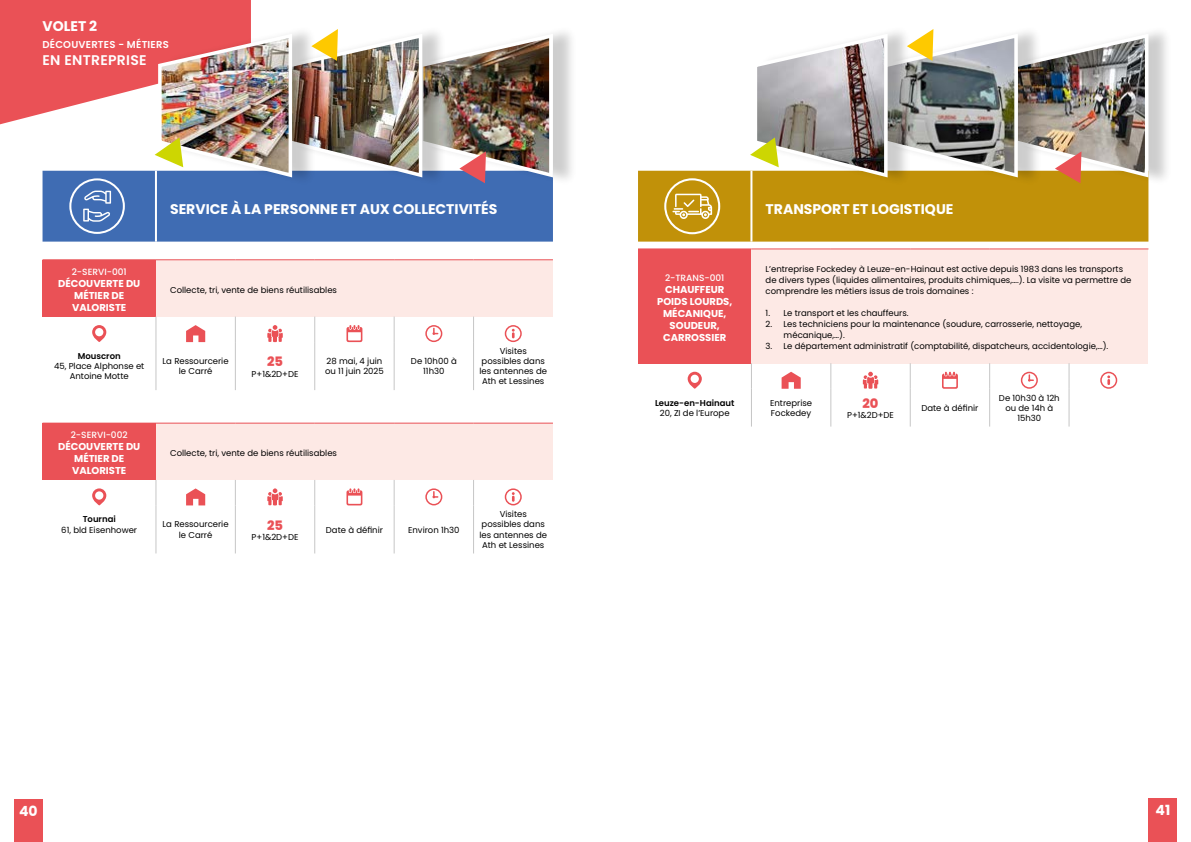
<style>
.page{position:relative;width:1191px;height:842px;background:#fff}
.page>*{position:absolute;margin:0;border:0;box-sizing:border-box;transform-origin:0 0}
.t1{font:700 14px "Poppins";color:#fff}
.t2{font:600 14px "Poppins";letter-spacing:.02em;color:#fff}
.t3{font:800 13px "Poppins";color:#ea5156}
.t4{font:700 10px/12px "Poppins";color:#fff;text-align:center}
.t5{font:600 10px "Poppins";letter-spacing:.02em;color:#fff}
.t6{font:500 9px "Poppins";color:#fff}
.t7{font:8.5px/10.2px "Poppins";color:#000;text-align:center}
.t8{font:600 8.5px "Poppins";color:#000}
</style>
<div class="page">
<div style="left:14px;top:799px;width:29px;height:43px;background:#ea5156"></div>
<div style="left:1148px;top:799px;width:29px;height:43px;background:#ea5156"></div>
<div style="left:43px;top:260px;width:113px;height:57px;background:#ea5156"></div>
<div style="left:156px;top:260px;width:397px;height:57px;background:#fde9e5"></div>
<hr style="left:43px;top:259px;width:113px;height:1px;background:#ea5156">
<hr style="left:156px;top:259px;width:79px;height:1px;background:#ea5156">
<hr style="left:235px;top:259px;width:80px;height:1px;background:#ea5156">
<hr style="left:315px;top:259px;width:79px;height:1px;background:#ea5156">
<hr style="left:394px;top:259px;width:79px;height:1px;background:#ea5156">
<hr style="left:473px;top:259px;width:80px;height:1px;background:#ea5156">
<svg style="left:156px;top:317px;width:1px;height:25px"></svg>
<svg style="left:235px;top:317px;width:1px;height:25px"></svg>
<svg style="left:314px;top:317px;width:1px;height:25px"></svg>
<svg style="left:394px;top:317px;width:1px;height:25px"></svg>
<svg style="left:473px;top:317px;width:1px;height:25px"></svg>
<hr style="left:156px;top:342px;width:1px;height:48px;background:#c6c6c6">
<hr style="left:235px;top:342px;width:1px;height:48px;background:#c6c6c6">
<hr style="left:314px;top:342px;width:1px;height:48px;background:#c6c6c6">
<hr style="left:394px;top:342px;width:1px;height:48px;background:#c6c6c6">
<hr style="left:473px;top:342px;width:1px;height:48px;background:#c6c6c6">
<svg style="left:92px;top:325px;width:14px;height:17px"></svg>
<svg style="left:186px;top:325px;width:19px;height:17px"></svg>
<svg style="left:267px;top:325px;width:16px;height:17px"></svg>
<svg style="left:346px;top:325px;width:16px;height:17px"></svg>
<svg style="left:425px;top:325px;width:17px;height:17px"></svg>
<svg style="left:505px;top:325px;width:17px;height:17px"></svg>
<div style="left:43px;top:423px;width:113px;height:57px;background:#ea5156"></div>
<div style="left:156px;top:423px;width:397px;height:57px;background:#fde9e5"></div>
<hr style="left:156px;top:423px;width:79px;height:1px;background:#ea5156">
<hr style="left:235px;top:423px;width:80px;height:1px;background:#ea5156">
<hr style="left:315px;top:423px;width:79px;height:1px;background:#ea5156">
<hr style="left:394px;top:423px;width:79px;height:1px;background:#ea5156">
<hr style="left:473px;top:423px;width:80px;height:1px;background:#ea5156">
<svg style="left:156px;top:480px;width:1px;height:25px"></svg>
<svg style="left:235px;top:480px;width:1px;height:25px"></svg>
<svg style="left:314px;top:480px;width:1px;height:25px"></svg>
<svg style="left:394px;top:480px;width:1px;height:25px"></svg>
<svg style="left:473px;top:480px;width:1px;height:25px"></svg>
<hr style="left:156px;top:505px;width:1px;height:48px;background:#c6c6c6">
<hr style="left:235px;top:505px;width:1px;height:48px;background:#c6c6c6">
<hr style="left:314px;top:505px;width:1px;height:48px;background:#c6c6c6">
<hr style="left:394px;top:505px;width:1px;height:48px;background:#c6c6c6">
<hr style="left:473px;top:505px;width:1px;height:48px;background:#c6c6c6">
<svg style="left:92px;top:488px;width:14px;height:17px"></svg>
<svg style="left:186px;top:488px;width:19px;height:17px"></svg>
<svg style="left:267px;top:488px;width:16px;height:17px"></svg>
<svg style="left:346px;top:488px;width:16px;height:17px"></svg>
<svg style="left:425px;top:488px;width:17px;height:17px"></svg>
<svg style="left:505px;top:488px;width:17px;height:17px"></svg>
<div style="left:638px;top:249px;width:113px;height:114px;background:#ea5156"></div>
<div style="left:751px;top:249px;width:397px;height:114px;background:#fde9e5"></div>
<hr style="left:638px;top:248px;width:113px;height:1px;background:#ea5156">
<hr style="left:751px;top:248px;width:80px;height:1px;background:#ea5156">
<hr style="left:831px;top:248px;width:79px;height:1px;background:#ea5156">
<hr style="left:910px;top:248px;width:79px;height:1px;background:#ea5156">
<hr style="left:989px;top:248px;width:80px;height:1px;background:#ea5156">
<hr style="left:1069px;top:248px;width:79px;height:1px;background:#ea5156">
<svg style="left:751px;top:363px;width:1px;height:26px"></svg>
<svg style="left:830px;top:363px;width:1px;height:26px"></svg>
<svg style="left:910px;top:363px;width:1px;height:26px"></svg>
<svg style="left:989px;top:363px;width:1px;height:26px"></svg>
<svg style="left:1068px;top:363px;width:1px;height:26px"></svg>
<hr style="left:751px;top:389px;width:1px;height:38px;background:#c6c6c6">
<hr style="left:830px;top:389px;width:1px;height:38px;background:#c6c6c6">
<hr style="left:910px;top:389px;width:1px;height:38px;background:#c6c6c6">
<hr style="left:989px;top:389px;width:1px;height:38px;background:#c6c6c6">
<hr style="left:1068px;top:389px;width:1px;height:38px;background:#c6c6c6">
<svg style="left:687px;top:372px;width:15px;height:17px"></svg>
<svg style="left:781px;top:372px;width:19px;height:17px"></svg>
<svg style="left:863px;top:372px;width:15px;height:17px"></svg>
<svg style="left:942px;top:372px;width:16px;height:17px"></svg>
<svg style="left:1020px;top:372px;width:17px;height:17px"></svg>
<svg style="left:1100px;top:372px;width:17px;height:17px"></svg>
<div style="left:424px;top:25px;width:153px;height:161px;background:#000;opacity:.2"></div>
<img style="left:0;top:0;width:555px;height:242px">
<div style="left:1019px;top:25px;width:153px;height:161px;background:#000;opacity:.2"></div>
<div style="left:889px;top:25px;width:153px;height:161px;background:#fff"></div>
<img style="left:638px;top:29px;width:512px;height:213px">
<h1 class="t1" style="left:43px;top:17px;width:56px">VOLET 2</h1>
<p class="t5" style="left:43px;top:39px;width:128px">DÉCOUVERTES - MÉTIERS</p>
<h1 class="t2" style="left:43px;top:52px;width:106px">EN ENTREPRISE</h1>
<h1 class="t1" style="left:170px;top:200px;width:329px">SERVICE À LA PERSONNE ET AUX COLLECTIVITÉS</h1>
<p class="t6" style="left:72px;top:267px;width:56px">2-SERVI-001</p>
<p class="t4" style="left:58px;top:277px;width:84px">DÉCOUVERTE DU<br>MÉTIER DE<br>VALORISTE</p>
<p class="t7" style="left:170px;top:285px;width:168px">Collecte, tri, vente de biens réutilisables</p>
<p class="t8" style="left:78px;top:351px;width:44px">Mouscron</p>
<p class="t7" style="left:54px;top:361px;width:92px">45, Place Alphonse et<br>Antoine Motte</p>
<p class="t7" style="left:163px;top:356px;width:68px">La Ressourcerie le Carré</p>
<h2 class="t3" style="left:267px;top:354px;width:17px">25</h2>
<p class="t7" style="left:252px;top:369px;width:48px">P+1&amp;2D+DE</p>
<p class="t7" style="left:325px;top:356px;width:60px;text-align:left">28 mai, 4 juin ou 11 juin 2025</p>
<p class="t7" style="left:411px;top:356px;width:47px">De 10h00 à<br>11h30</p>
<p class="t7" style="left:479px;top:346px;width:69px">Visites possibles dans les antennes de<br>Ath et Lessines</p>
<p class="t6" style="left:71px;top:430px;width:58px">2-SERVI-002</p>
<p class="t4" style="left:58px;top:441px;width:84px">DÉCOUVERTE DU<br>MÉTIER DE<br>VALORISTE</p>
<p class="t7" style="left:170px;top:448px;width:168px">Collecte, tri, vente de biens réutilisables</p>
<p class="t8" style="left:83px;top:514px;width:35px">Tournai</p>
<p class="t7" style="left:61px;top:524px;width:77px">61, bld Eisenhower</p>
<p class="t7" style="left:163px;top:519px;width:68px">La Ressourcerie le Carré</p>
<h2 class="t3" style="left:267px;top:518px;width:17px">25</h2>
<p class="t7" style="left:252px;top:532px;width:48px">P+1&amp;2D+DE</p>
<p class="t7" style="left:326px;top:524px;width:58px">Date à définir</p>
<p class="t7" style="left:408px;top:524px;width:53px">Environ 1h30</p>
<p class="t7" style="left:479px;top:509px;width:69px">Visites possibles dans les antennes de<br>Ath et Lessines</p>
<p class="t6" style="left:665px;top:272px;width:61px">2-TRANS-001</p>
<p class="t4" style="left:657px;top:283px;width:77px">CHAUFFEUR<br>POIDS LOURDS,<br>MÉCANIQUE,<br>SOUDEUR,<br>CARROSSIER</p>
<h1 class="t1" style="left:765px;top:200px;width:189px">TRANSPORT ET LOGISTIQUE</h1>
<p class="t7" style="left:765px;top:264px;width:367px;line-height:11px;text-align:left">L’entreprise Fockedey à Leuze-en-Hainaut est active depuis 1983 dans les transports de divers types (liquides alimentaires, produits chimiques,….). La visite va permettre de comprendre les métiers issus de trois domaines :</p>
<p class="t7" style="left:765px;top:308px;width:145px">1. Le transport et les chauffeurs.</p>
<p class="t7" style="left:783px;top:319px;width:300px;line-height:11px;text-align:left;text-indent:-18px">2. Les techniciens pour la maintenance (soudure, carrosserie, nettoyage, mécanique,…).</p>
<p class="t7" style="left:765px;top:341px;width:344px">3. Le département administratif (comptabilité, dispatcheurs, accidentologie,…).</p>
<p class="t8" style="left:655px;top:398px;width:81px">Leuze-en-Hainaut</p>
<p class="t7" style="left:660px;top:408px;width:71px">20, ZI de l’Europe</p>
<p class="t7" style="left:770px;top:398px;width:44px;text-align:left">Entreprise<br>Fockedey</p>
<h2 class="t3" style="left:862px;top:396px;width:17px">20</h2>
<p class="t7" style="left:847px;top:410px;width:48px">P+1&amp;2D+DE</p>
<p class="t7" style="left:921px;top:403px;width:58px">Date à définir</p>
<p class="t7" style="left:999px;top:392px;width:62px">De 10h30 à 12h ou de 14h à<br>15h30</p>
<h1 class="t1" style="left:19px;top:803px;width:20px">40</h1>
<h1 class="t1" style="left:1155px;top:802px;width:16px">41</h1>
</div>
